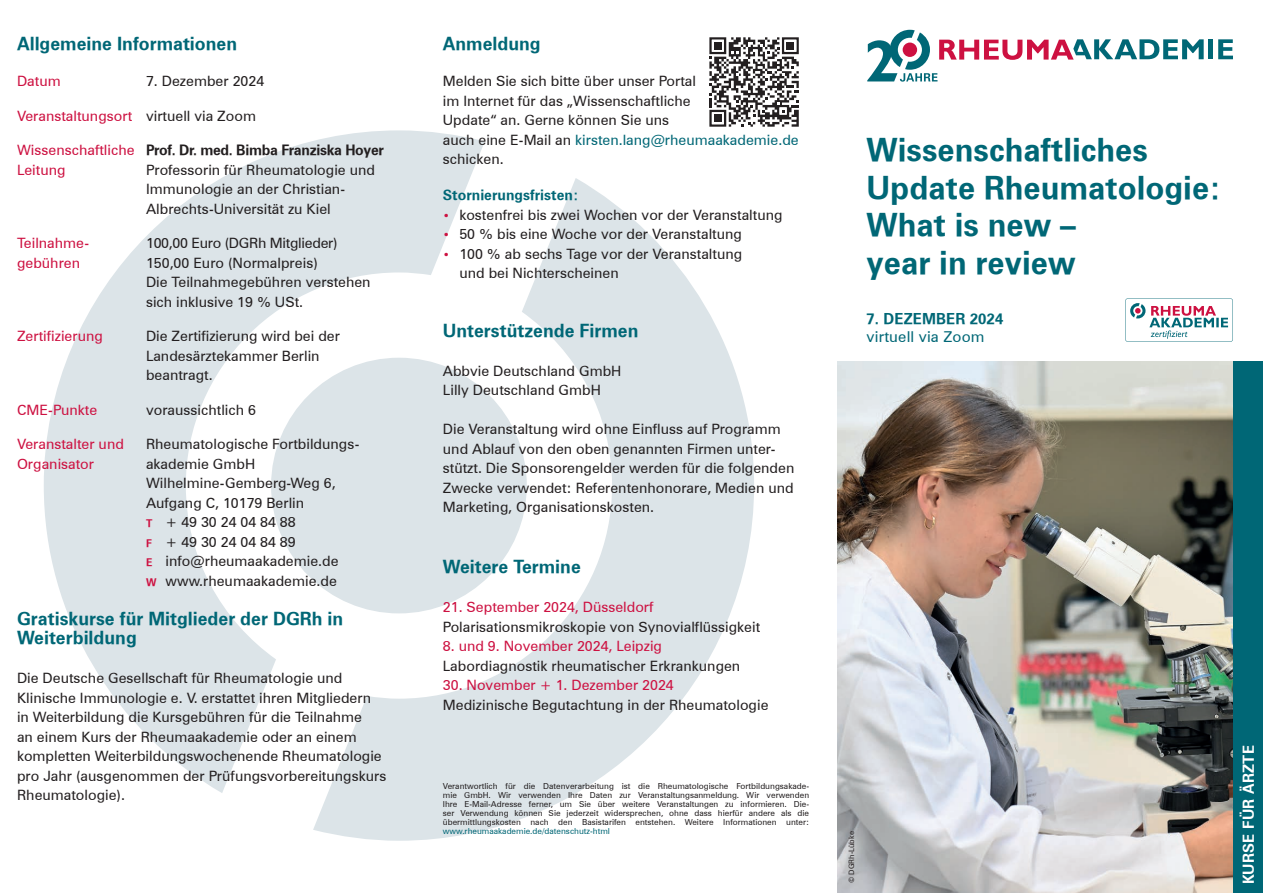
<style>
.page{position:relative;width:1263px;height:893px;background:#fff}
.page>*{position:absolute;margin:0;border:0;box-sizing:border-box;transform-origin:0 0}
.t1{font:31.5px/37.8px "Zurich Bold BT";color:#006776}
.t2{font:18px/19.5px "Zurich Bold BT";color:#006776}
.t3{font:15px "Zurich BT";letter-spacing:.01em;color:#006776}
.t4{font:15px "Zurich Bold BT";letter-spacing:.01em;color:#006776}
.t5{font:15px "Zurich Bold BT";letter-spacing:.02em;color:#fff}
.t6{font:14.25px/19.5px "Zurich BT";color:#231f20}
.t7{font:14.25px "Zurich BT";color:#cd1141}
.t8{font:14.25px "Zurich Bold BT";letter-spacing:-.02em;color:#231f20}
.t9{font:14.25px "Zurich BT";letter-spacing:-.02em;color:#231f20}
.t10{font:14.25px "Zurich Bold BT";color:#006776}
.t11{font:8.25px/9px "Zurich BT";color:#231f20;text-align:justify}
.t12{font:8.25px "Zurich BT";color:#006776}
.t13{font:7.5px "Zurich BT";color:#231f20}
.s1{color:#231f20}
.s2{font-family:"Zurich BT";color:#cd1141}
.s3{font-family:"Zurich Bold BT";font-size:10.5px;color:#cd1141}
.s4{color:#006776}
.s5{font-size:12px;color:#cd1141}
</style>
<div class="page">
<svg style="left:44px;top:130px;width:441px;height:663px;fill:#dce4e8"></svg>
<svg style="left:313px;top:178px;width:441px;height:663px;fill:#dce4e8"></svg>
<div style="left:271px;top:358px;width:256px;height:255px;background:#dce4e8;border-radius:50%"></div>
<div style="left:1208px;top:39px;width:5px;height:20px;background:#006776"></div>
<svg style="left:1218px;top:39px;width:15px;height:20px"></svg>
<svg style="left:867px;top:30px;width:337px;height:52px"></svg>
<img style="left:838px;top:361px;width:395px;height:532px">
<div style="left:1233px;top:361px;width:30px;height:532px;background:#006776"></div>
<svg style="left:1125px;top:298px;width:108px;height:44px"></svg>
<svg style="left:709px;top:37px;width:90px;height:90px"></svg>
<div style="left:714px;top:115px;width:7px;height:7px;background:#231f20"></div>
<div style="left:714px;top:42px;width:7px;height:7px;background:#231f20"></div>
<div style="left:787px;top:42px;width:7px;height:7px;background:#231f20"></div>
<p class="t2" style="left:17px;top:34px;width:222px">Allgemeine Informationen</p>
<p class="t7" style="left:17px;top:73px;width:45px">Datum</p>
<p class="t6" style="left:146px;top:71px;width:120px">7. Dezember 2024</p>
<p class="t7" style="left:17px;top:107px;width:240px">Veranstaltungsort <span class="s1">virtuell via Zoom</span></p>
<p class="t8" style="left:17px;top:142px;width:369px"><span class="s2">Wissenschaftliche</span> Prof. Dr. med. Bimba Franziska Hoyer</p>
<p class="t7" style="left:17px;top:161px;width:50px">Leitung</p>
<p class="t6" style="left:146px;top:160px;width:230px">Professorin für Rheumatologie und<br>Immunologie an der Christian-<br>Albrechts-Universität zu Kiel</p>
<p class="t7" style="left:17px;top:235px;width:74px">Teilnahme-</p>
<p class="t9" style="left:146px;top:235px;width:193px">100,00 Euro (DGRh Mitglieder)</p>
<p class="t7" style="left:17px;top:254px;width:65px">gebühren</p>
<p class="t6" style="left:146px;top:253px;width:226px">150,00 Euro (Normalpreis)<br>Die Teilnahmegebühren verstehen sich inklusive 19 % USt.</p>
<p class="t7" style="left:17px;top:328px;width:87px">Zertifizierung</p>
<p class="t6" style="left:146px;top:326px;width:195px">Die Zertifizierung wird bei der<br>Landesärztekammer Berlin beantragt.</p>
<p class="t7" style="left:17px;top:401px;width:82px">CME-Punkte</p>
<p class="t6" style="left:146px;top:400px;width:112px">voraussichtlich 6</p>
<p class="t7" style="left:17px;top:436px;width:108px">Veranstalter und</p>
<p class="t6" style="left:146px;top:434px;width:215px">Rheumatologische Fortbildungs-</p>
<p class="t7" style="left:17px;top:455px;width:79px">Organisator</p>
<p class="t6" style="left:146px;top:454px;width:194px">akademie GmbH<br>Wilhelmine-Gemberg-Weg 6,<br>Aufgang C, 10179 Berlin<br><span class="s3">T</span> + 49 30 24 04 84 88<br><span class="s3">F</span> + 49 30 24 04 84 89<br><span class="s3">E</span> info@rheumaakademie.de<br><span class="s3">W</span> www.rheumaakademie.de</p>
<p class="t2" style="left:17px;top:609px;width:328px">Gratiskurse für Mitglieder der DGRh in<br>Weiterbildung</p>
<p class="t6" style="left:17px;top:668px;width:371px">Die Deutsche Gesellschaft für Rheumatologie und Klinische Immunologie e. V. erstattet ihren Mitgliedern in Weiterbildung die Kursgebühren für die Teilnahme<br>an einem Kurs der Rheumaakademie oder an einem kompletten Weiterbildungswochenende Rheumatologie pro Jahr (ausgenommen der Prüfungsvorbereitungskurs Rheumatologie).</p>
<p class="t2" style="left:443px;top:34px;width:99px">Anmeldung</p>
<p class="t6" style="left:443px;top:71px;width:357px">Melden Sie sich bitte über unser Portal<br>im Internet für das „Wissenschaftliche<br>Update“ an. Gerne können Sie uns<br>auch eine E-Mail an <span class="s4">kirsten.lang@rheumaakademie.de </span>schicken.</p>
<p class="t10" style="left:443px;top:187px;width:137px">Stornierungsfristen:</p>
<p class="t6" style="left:443px;top:205px;width:341px"><span class="s5">•</span> kostenfrei bis zwei Wochen vor der Veranstaltung</p>
<p class="t6" style="left:443px;top:224px;width:301px"><span class="s5">•</span> 50 % bis eine Woche vor der Veranstaltung</p>
<p class="t6" style="left:459px;top:244px;width:284px;text-indent:-16px"><span class="s5">•</span> 100 % ab sechs Tage vor der Veranstaltung und bei Nichterscheinen</p>
<p class="t2" style="left:443px;top:321px;width:197px">Unterstützende Firmen</p>
<p class="t6" style="left:443px;top:361px;width:180px">Abbvie Deutschland GmbH<br>Lilly Deutschland GmbH</p>
<p class="t6" style="left:443px;top:419px;width:353px">Die Veranstaltung wird ohne Einfluss auf Programm und Ablauf von den oben genannten Firmen unter&shy;stützt. Die Sponsorengelder werden für die folgenden Zwecke verwendet: Referentenhonorare, Medien und Marketing, Organisationskosten.</p>
<p class="t2" style="left:443px;top:557px;width:139px">Weitere Termine</p>
<p class="t7" style="left:443px;top:598px;width:212px">21. September 2024, Düsseldorf</p>
<p class="t6" style="left:443px;top:617px;width:319px">Polarisationsmikroskopie von Synovialflüssigkeit</p>
<p class="t7" style="left:443px;top:637px;width:221px">8. und 9. November 2024, Leipzig</p>
<p class="t6" style="left:443px;top:656px;width:299px">Labordiagnostik rheumatischer Erkrankungen</p>
<p class="t7" style="left:443px;top:676px;width:232px">30. November + 1. Dezember 2024</p>
<p class="t6" style="left:443px;top:695px;width:327px">Medizinische Begutachtung in der Rheumatologie</p>
<p class="t11" style="left:443px;top:782px;width:368px">Verantwortlich für die Datenverarbeitung ist die Rheumatologische Fortbildungsakade&shy;mie GmbH. Wir verwenden Ihre Daten zur Veranstaltungsanmeldung. Wir verwenden Ihre E-Mail-Adresse ferner, um Sie über weitere Veranstaltungen zu informieren. Die&shy;ser Verwendung können Sie jederzeit widersprechen, ohne dass hierfür andere als die übermittlungskosten nach den Basistarifen entstehen. Weitere Informationen unter:</p>
<p class="t12" style="left:443px;top:826px;width:169px">www.rheumaakademie.de/datenschutz-html</p>
<h1 class="t1" style="left:866px;top:130px;width:356px">Wissenschaftliches<br>Update Rheumatologie:<br>What is new –<br>year in review</h1>
<p class="t4" style="left:866px;top:309px;width:138px">7. DEZEMBER 2024</p>
<p class="t3" style="left:866px;top:327px;width:120px">virtuell via Zoom</p>
<p class="t13" style="left:847px;top:883px;width:53px;rotate:-90deg">© DGRh-Lübke</p>
<p class="t5" style="left:1239px;top:884px;width:140px;rotate:-90deg">kurse für ärzte</p>
</div>
